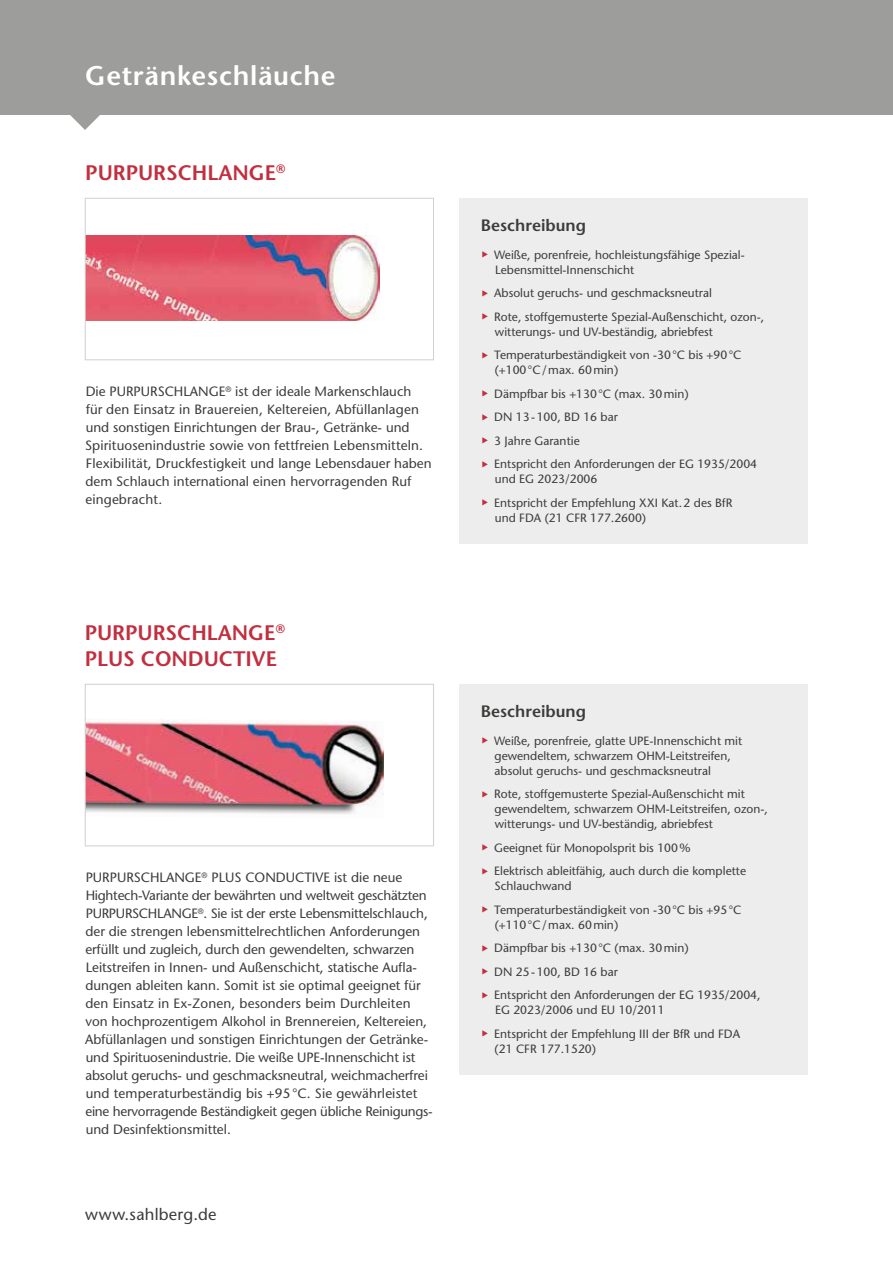
<style>
.page{position:relative;width:893px;height:1263px;background:#fff}
.page>*{position:absolute;margin:0;border:0;box-sizing:border-box;transform-origin:0 0}
.t1{font:600 27px "Stone Sans";letter-spacing:.025em;color:#fff}
.t2{font:600 21px/25.5px "Stone Sans";color:#c22f3f}
.t3{font:600 16.5px "Stone Sans";color:#3c3c3b}
.t4{font:16.5px "Stone Sans";letter-spacing:.015em;color:#3c3c3b}
.t5{font:13.5px/18px "Stone Sans";color:#3c3c3b}
.t6{font:12px/15px "Stone Sans";color:#3c3c3b}
.s1{color:#c22f3f}
</style>
<div class="page">
<div style="left:0;top:0;width:893px;height:115px;background:#9d9d9c"></div>
<svg style="left:70px;top:115px;width:30px;height:15px"></svg>
<div style="left:459px;top:198px;width:349px;height:345px;background:#ededed"></div>
<div style="left:459px;top:684px;width:349px;height:390px;background:#ededed"></div>
<img style="left:87px;top:719px;width:297px;height:95px">
<div style="left:85px;top:684px;width:349px;height:162px;border:1px solid #d0d0d0"></div>
<img style="left:87px;top:236px;width:293px;height:85px">
<div style="left:85px;top:198px;width:349px;height:162px;border:1px solid #d0d0d0"></div>
<h1 class="t1" style="left:85px;top:59px;width:252px">Getränkeschläuche</h1>
<h2 class="t2" style="left:85px;top:160px;width:202px">PURPURSCHLANGE<sup>®</sup></h2>
<p class="t5" style="left:85px;top:382px;width:348px">Die PURPURSCHLANGE<sup>®</sup> ist der ideale Markenschlauch<br>für den Einsatz in Brauereien, Keltereien, Abfüllanlagen und sonstigen Einrichtungen der Brau-, Getränke- und Spirituosenindustrie sowie von fettfreien Lebensmitteln.<br>Flexibilität, Druckfestigkeit und lange Lebensdauer haben dem Schlauch international einen hervorragenden Ruf eingebracht.</p>
<h2 class="t2" style="left:85px;top:620px;width:202px">PURPURSCHLANGE<sup>®<br></sup>PLUS CONDUCTIVE</h2>
<p class="t5" style="left:85px;top:868px;width:349px">PURPURSCHLANGE<sup>®</sup> PLUS CONDUCTIVE ist die neue Hightech-Variante der bewährten und weltweit geschätzten PURPURSCHLANGE<sup>®</sup>. Sie ist der erste Lebensmittelschlauch, der die strengen lebensmittelrechtlichen Anforderungen erfüllt und zugleich, durch den gewendelten, schwarzen Leitstreifen in Innen- und Außenschicht, statische Aufla&shy;dungen ableiten kann. Somit ist sie optimal geeignet für den Einsatz in Ex-Zonen, besonders beim Durchleiten von hochprozentigem Alkohol in Brennereien, Keltereien, Abfüllanlagen und sonstigen Einrichtungen der Getränke&shy;und Spirituosenindustrie. Die weiße UPE-Innenschicht ist absolut geruchs- und geschmacksneutral, weichmacherfrei und temperaturbeständig bis +95 °C. Sie gewährleistet eine hervorragende Beständigkeit gegen übliche Reinigungs&shy;und Desinfektionsmittel.</p>
<p class="t4" style="left:85px;top:1205px;width:133px">www.sahlberg.de</p>
<p class="t3" style="left:481px;top:215px;width:107px">Beschreibung</p>
<p class="t6" style="left:495px;top:247px;width:251px;text-indent:-13px"><span class="s1">◆</span> Weiße, porenfreie, hochleistungsfähige Spezial-<br>Lebensmittel-Innenschicht</p>
<p class="t6" style="left:482px;top:286px;width:232px"><span class="s1">◆</span> Absolut geruchs- und geschmacksneutral</p>
<p class="t6" style="left:495px;top:309px;width:271px;text-indent:-13px"><span class="s1">◆</span> Rote, stoffgemusterte Spezial-Außenschicht, ozon-, witterungs- und UV-beständig, abriebfest</p>
<p class="t6" style="left:495px;top:348px;width:248px;text-indent:-13px"><span class="s1">◆</span> Temperaturbeständigkeit von -30°C bis +90°C (+100°C/max. 60min)</p>
<p class="t6" style="left:482px;top:386px;width:209px"><span class="s1">◆</span> Dämpfbar bis +130°C (max. 30min)</p>
<p class="t6" style="left:482px;top:410px;width:138px"><span class="s1">◆</span> DN 13-100, BD 16 bar</p>
<p class="t6" style="left:482px;top:433px;width:100px"><span class="s1">◆</span> 3 Jahre Garantie</p>
<p class="t6" style="left:495px;top:457px;width:264px;text-indent:-13px"><span class="s1">◆</span> Entspricht den Anforderungen der EG 1935/2004 und EG 2023/2006</p>
<p class="t6" style="left:495px;top:495px;width:239px;text-indent:-13px"><span class="s1">◆</span> Entspricht der Empfehlung XXI Kat.2 des BfR und FDA (21 CFR 177.2600)</p>
<p class="t3" style="left:481px;top:701px;width:107px">Beschreibung</p>
<p class="t6" style="left:495px;top:733px;width:249px;text-indent:-13px"><span class="s1">◆</span> Weiße, porenfreie, glatte UPE-Innenschicht mit gewendeltem, schwarzem OHM-Leitstreifen, absolut geruchs- und geschmacksneutral</p>
<p class="t6" style="left:495px;top:787px;width:275px;text-indent:-13px"><span class="s1">◆</span> Rote, stoffgemusterte Spezial-Außenschicht mit gewendeltem, schwarzem OHM-Leitstreifen, ozon-, witterungs- und UV-beständig, abriebfest</p>
<p class="t6" style="left:482px;top:840px;width:210px"><span class="s1">◆</span> Geeignet für Monopolsprit bis 100%</p>
<p class="t6" style="left:495px;top:864px;width:253px;text-indent:-13px"><span class="s1">◆</span> Elektrisch ableitfähig, auch durch die komplette<br>Schlauchwand</p>
<p class="t6" style="left:495px;top:902px;width:248px;text-indent:-13px"><span class="s1">◆</span> Temperaturbeständigkeit von -30°C bis +95°C (+110°C/max. 60min)</p>
<p class="t6" style="left:482px;top:941px;width:209px"><span class="s1">◆</span> Dämpfbar bis +130°C (max. 30min)</p>
<p class="t6" style="left:482px;top:964px;width:138px"><span class="s1">◆</span> DN 25-100, BD 16 bar</p>
<p class="t6" style="left:495px;top:988px;width:267px;text-indent:-13px"><span class="s1">◆</span> Entspricht den Anforderungen der EG 1935/2004,<br>EG 2023/2006 und EU 10/2011</p>
<p class="t6" style="left:495px;top:1026px;width:247px;text-indent:-13px"><span class="s1">◆</span> Entspricht der Empfehlung III der BfR und FDA (21 CFR 177.1520)</p>
</div>
